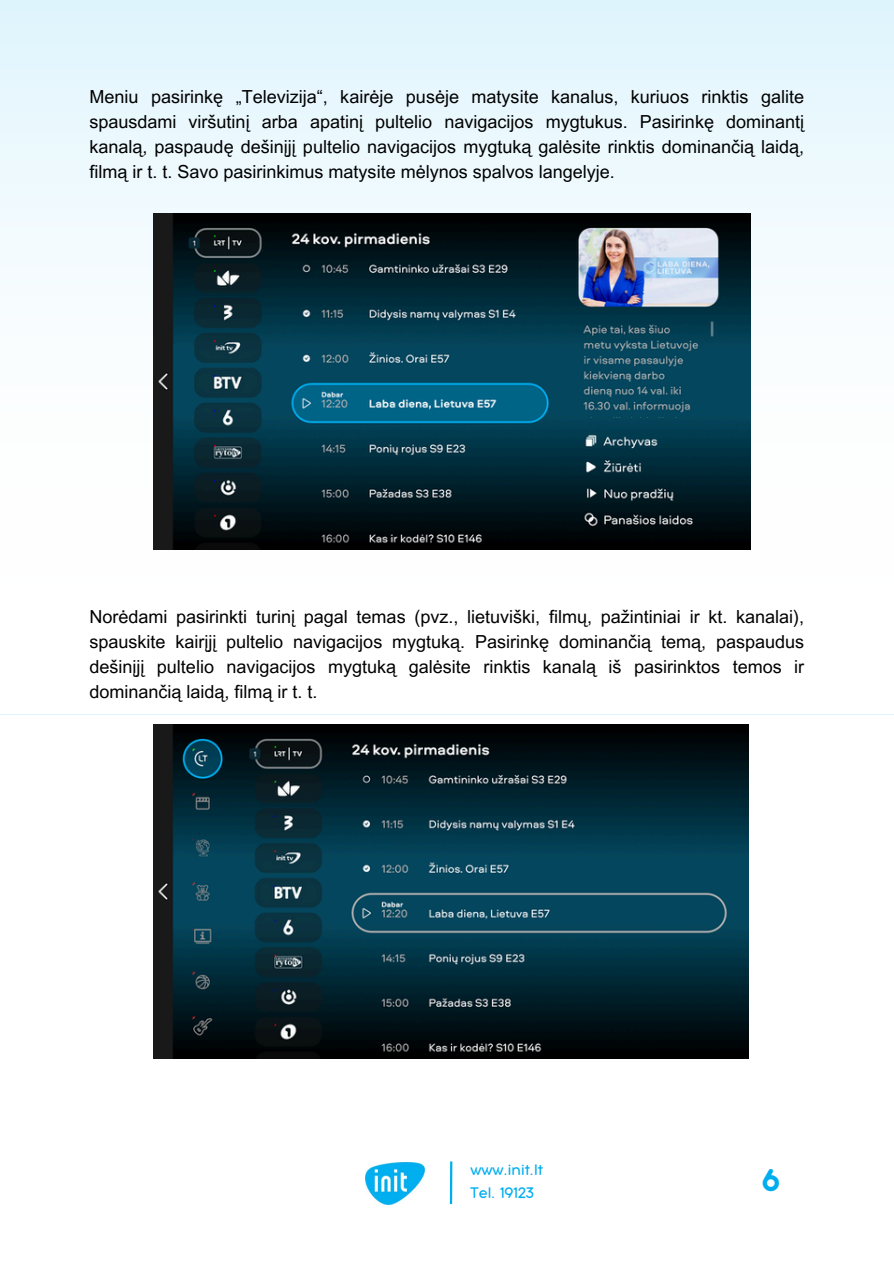
<style>
.page{position:relative;width:894px;height:1264px;background:#fff}
.page>*{position:absolute;margin:0;border:0;box-sizing:border-box;transform-origin:0 0}
.t1{font:34.05px "Aristotelica Pro Tx Bld";color:#00adef}
.t2{font:18px/24.8px "Arial MT Pro";color:#000;text-align:justify}
.t3{font:16.65px/22.5px "Aristotelica Pro Tx";color:#00adef}
</style>
<div class="page">
<svg style="left:0;top:0;width:893px;height:550px;fill:#edf9fd"></svg>
<img style="left:153px;top:214px;width:597px;height:335px">
<img style="left:153px;top:724px;width:594px;height:334px">
<img style="left:365px;top:1162px;width:59px;height:41px">
<hr style="left:450px;top:1161px;width:2px;height:42px;background:#00adef">
<p class="t2" style="left:89px;top:87px;width:716px">Meniu pasirinkę „Televizija“, kairėje pusėje matysite kanalus, kuriuos rinktis galite spausdami viršutinį arba apatinį pultelio navigacijos mygtukus. Pasirinkę dominantį kanalą, paspaudę dešinįjį pultelio navigacijos mygtuką galėsite rinktis dominančią laidą, filmą ir t. t. Savo pasirinkimus matysite mėlynos spalvos langelyje.</p>
<h1 class="t2" style="left:89px;top:607px;width:716px">Norėdami pasirinkti turinį pagal temas (pvz., lietuviški, filmų, pažintiniai ir kt. kanalai), spauskite kairįjį pultelio navigacijos mygtuką. Pasirinkę dominančią temą, paspaudus dešinįjį pultelio navigacijos mygtuką galėsite rinktis kanalą iš pasirinktos temos ir dominančią laidą, filmą ir t. t.</h1>
<p class="t3" style="left:470px;top:1160px;width:74px">www.init.lt<br>Tel. 19123</p>
<h1 class="t1" style="left:761px;top:1168px;width:20px">6</h1>
</div>
